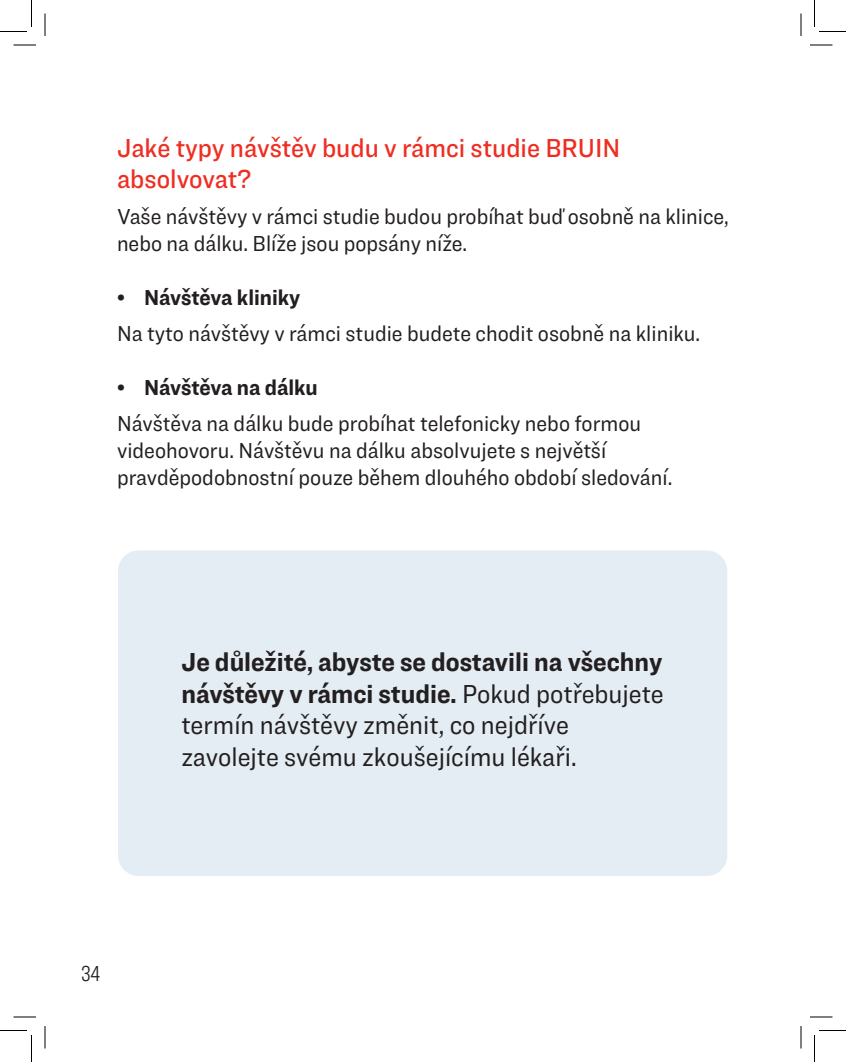
<style>
.page{position:relative;width:846px;height:1062px;background:#fff}
.page>*{position:absolute;margin:0;border:0;box-sizing:border-box;transform-origin:0 0}
.Body_18_21{font:27px/31.5px "Ringside Narrow";color:#231f20}
.Sub-heading_Red{font:500 27px/31.5px "Ringside Narrow";color:#ee2e22}
.Body_15_18{font:22.5px/27px "Ringside Narrow";color:#231f20}
.t1{font:700 22.5px "Ringside Narrow";letter-spacing:-.005em;color:#231f20}
.t2{font:300 22.5px "Ringside Compressed";color:#231f20}
.s1{font-weight:700}
</style>
<div class="page">
<div style="left:117px;top:550px;width:611px;height:327px;background:#e4edf3;border-radius:21px"></div>
<div style="left:117px;top:549px;width:612px;height:329px;border:2px solid #fff;border-radius:21px"></div>
<svg style="left:14px;top:45px;width:22px;height:1px"></svg>
<svg style="left:810px;top:45px;width:22px;height:1px"></svg>
<svg style="left:14px;top:1017px;width:22px;height:1px"></svg>
<svg style="left:810px;top:1017px;width:22px;height:1px"></svg>
<svg style="left:45px;top:14px;width:1px;height:22px"></svg>
<svg style="left:45px;top:1026px;width:1px;height:22px"></svg>
<svg style="left:801px;top:14px;width:1px;height:22px"></svg>
<svg style="left:801px;top:1026px;width:1px;height:22px"></svg>
<svg style="left:0;top:0;width:32px;height:32px"></svg>
<svg style="left:0;top:1030px;width:32px;height:32px"></svg>
<svg style="left:814px;top:0;width:32px;height:32px"></svg>
<svg style="left:814px;top:1030px;width:32px;height:32px"></svg>
<p class="Sub-heading_Red" style="left:117px;top:131px;width:505px">Jaké typy návštěv budu v rámci studie BRUIN absolvovat?</p>
<p class="Body_15_18" style="left:117px;top:203px;width:613px">Vaše návštěvy v rámci studie budou probíhat buď osobně na klinice, nebo na dálku. Blíže jsou popsány níže.</p>
<p class="t1" style="left:117px;top:281px;width:185px">• Návštěva kliniky</p>
<p class="Body_15_18" style="left:117px;top:320px;width:585px">Na tyto návštěvy v rámci studie budete chodit osobně na kliniku.</p>
<p class="t1" style="left:117px;top:371px;width:202px">• Návštěva na dálku</p>
<p class="Body_15_18" style="left:117px;top:410px;width:557px">Návštěva na dálku bude probíhat telefonicky nebo formou videohovoru. Návštěvu na dálku absolvujete s největší pravděpodobnostní pouze během dlouhého období sledování.</p>
<p class="Body_18_21" style="left:182px;top:646px;width:484px"><span class="s1">Je důležité, abyste se dostavili na všechny návštěvy v rámci studie.</span> Pokud potřebujete termín návštěvy změnit, co nejdříve zavolejte svému zkoušejícímu lékaři.</p>
<p class="t2" style="left:81px;top:959px;width:21px">34</p>
</div>
